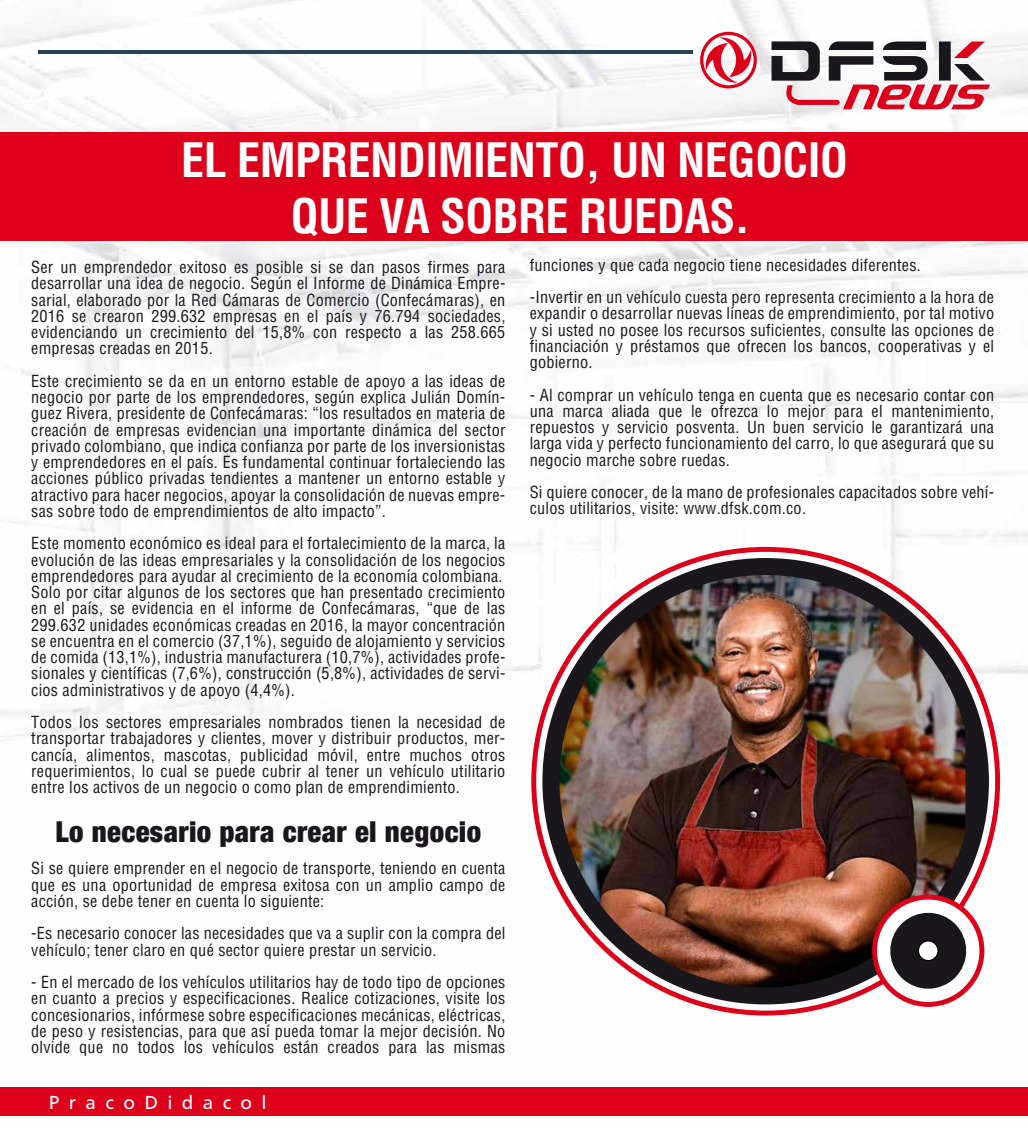
<style>
.page{position:relative;width:1028px;height:1134px;background:#fff}
.page>*{position:absolute;margin:0;border:0;box-sizing:border-box;transform-origin:0 0}
.t1{font:700 condensed 46.25px/55.5px "Helvetica";letter-spacing:-.015em;color:#fff;text-align:center}
.t2{font:900 condensed 28.75px "Helvetica Neue LT Com";letter-spacing:.015em;color:#1a171c}
.t3{font:18.75px "Frutiger Neue LT Com";letter-spacing:.5em;color:#fff}
.t4{font:condensed 16.25px/16.2px "Helvetica";letter-spacing:.015em;color:#1a171c;text-align:justify}
</style>
<div class="page">
<img style="left:0;top:0;width:1028px;height:1016px">
<svg style="left:700px;top:32px;width:290px;height:77px"></svg>
<hr style="left:38px;top:50px;width:654px;height:3px;background:#2c4352">
<div style="left:0;top:1087px;width:1028px;height:29px;background:#dd001a"></div>
<div style="left:0;top:132px;width:1028px;height:109px;background:#dd001a"></div>
<div style="left:542px;top:558px;width:447px;height:446px;background:#1a171c;border-radius:50%"></div>
<img style="left:559px;top:575px;width:406px;height:412px">
<svg style="left:874px;top:897px;width:108px;height:107px"></svg>
<div style="left:872px;top:895px;width:112px;height:112px;border:5px solid #dd001a;border-radius:50%"></div>
<svg style="left:886px;top:909px;width:83px;height:83px"></svg>
<div style="left:918px;top:941px;width:20px;height:20px;background:#fff;border-radius:50%"></div>
<div style="left:917px;top:940px;width:21px;height:21px;border:1px solid #000;border-radius:50%"></div>
<h1 class="t1" style="left:181px;top:132px;width:668px">EL EMPRENDIMIENTO, UN NEGOCIO<br>QUE VA SOBRE RUEDAS.</h1>
<p class="t4" style="left:31px;top:259px;width:475px">Ser un emprendedor exitoso es posible si se dan pasos firmes para desarrollar una idea de negocio. Según el Informe de Dinámica Empre&shy;sarial, elaborado por la Red Cámaras de Comercio (Confecámaras), en 2016 se crearon 299.632 empresas en el país y 76.794 sociedades, evidenciando un crecimiento del 15,8% con respecto a las 258.665 empresas creadas en 2015.</p>
<p class="t4" style="left:31px;top:373px;width:475px">Este crecimiento se da en un entorno estable de apoyo a las ideas de negocio por parte de los emprendedores, según explica Julián Domín&shy;guez Rivera, presidente de Confecámaras: “los resultados en materia de creación de empresas evidencian una importante dinámica del sector privado colombiano, que indica confianza por parte de los inversionistas y emprendedores en el país. Es fundamental continuar fortaleciendo las acciones público privadas tendientes a mantener un entorno estable y atractivo para hacer negocios, apoyar la consolidación de nuevas empre&shy;sas sobre todo de emprendimientos de alto impacto”.</p>
<p class="t4" style="left:31px;top:535px;width:475px;text-align:left">Este momento económico es ideal para el fortalecimiento de la marca, la evolución de las ideas empresariales y la consolidación de los negocios emprendedores para ayudar al crecimiento de la economía colombiana.<br>Solo por citar algunos de los sectores que han presentado crecimiento en el país, se evidencia en el informe de Confecámaras, “que de las 299.632 unidades económicas creadas en 2016, la mayor concentración se encuentra en el comercio (37,1%), seguido de alojamiento y servicios de comida (13,1%), industria manufacturera (10,7%), actividades profe&shy;sionales y científicas (7,6%), construcción (5,8%), actividades de servi&shy;cios administrativos y de apoyo (4,4%).</p>
<p class="t4" style="left:31px;top:714px;width:475px">Todos los sectores empresariales nombrados tienen la necesidad de transportar trabajadores y clientes, mover y distribuir productos, mer&shy;cancía, alimentos, mascotas, publicidad móvil, entre muchos otros requerimientos, lo cual se puede cubrir al tener un vehículo utilitario entre los activos de un negocio o como plan de emprendimiento.</p>
<h2 class="t2" style="left:56px;top:814px;width:427px">Lo necesario para crear el negocio</h2>
<p class="t4" style="left:31px;top:860px;width:475px">Si se quiere emprender en el negocio de transporte, teniendo en cuenta que es una oportunidad de empresa exitosa con un amplio campo de acción, se debe tener en cuenta lo siguiente:</p>
<p class="t4" style="left:31px;top:925px;width:475px">-Es necesario conocer las necesidades que va a suplir con la compra del vehículo; tener claro en qué sector quiere prestar un servicio.</p>
<p class="t4" style="left:31px;top:974px;width:475px">- En el mercado de los vehículos utilitarios hay de todo tipo de opciones en cuanto a precios y especificaciones. Realice cotizaciones, visite los concesionarios, infórmese sobre especificaciones mecánicas, eléctricas, de peso y resistencias, para que así pueda tomar la mejor decisión. No olvide que no todos los vehículos están creados para las mismas</p>
<p class="t4" style="left:529px;top:248px;width:466px;line-height:32.5px">funciones y que cada negocio tiene necesidades diferentes.<br>-Invertir en un vehículo cuesta pero representa crecimiento a la hora de</p>
<p class="t4" style="left:529px;top:305px;width:466px">expandir o desarrollar nuevas líneas de emprendimiento, por tal motivo y si usted no posee los recursos suficientes, consulte las opciones de financiación y préstamos que ofrecen los bancos, cooperativas y el gobierno.</p>
<p class="t4" style="left:529px;top:386px;width:466px">- Al comprar un vehículo tenga en cuenta que es necesario contar con una marca aliada que le ofrezca lo mejor para el mantenimiento, repuestos y servicio posventa. Un buen servicio le garantizará una larga vida y perfecto funcionamiento del carro, lo que asegurará que su negocio marche sobre ruedas.</p>
<p class="t4" style="left:529px;top:484px;width:466px">Si quiere conocer, de la mano de profesionales capacitados sobre vehí&shy;culos utilitarios, visite: www.dfsk.com.co.</p>
<p class="t3" style="left:49px;top:1091px;width:219px">PracoDidacol</p>
</div>
